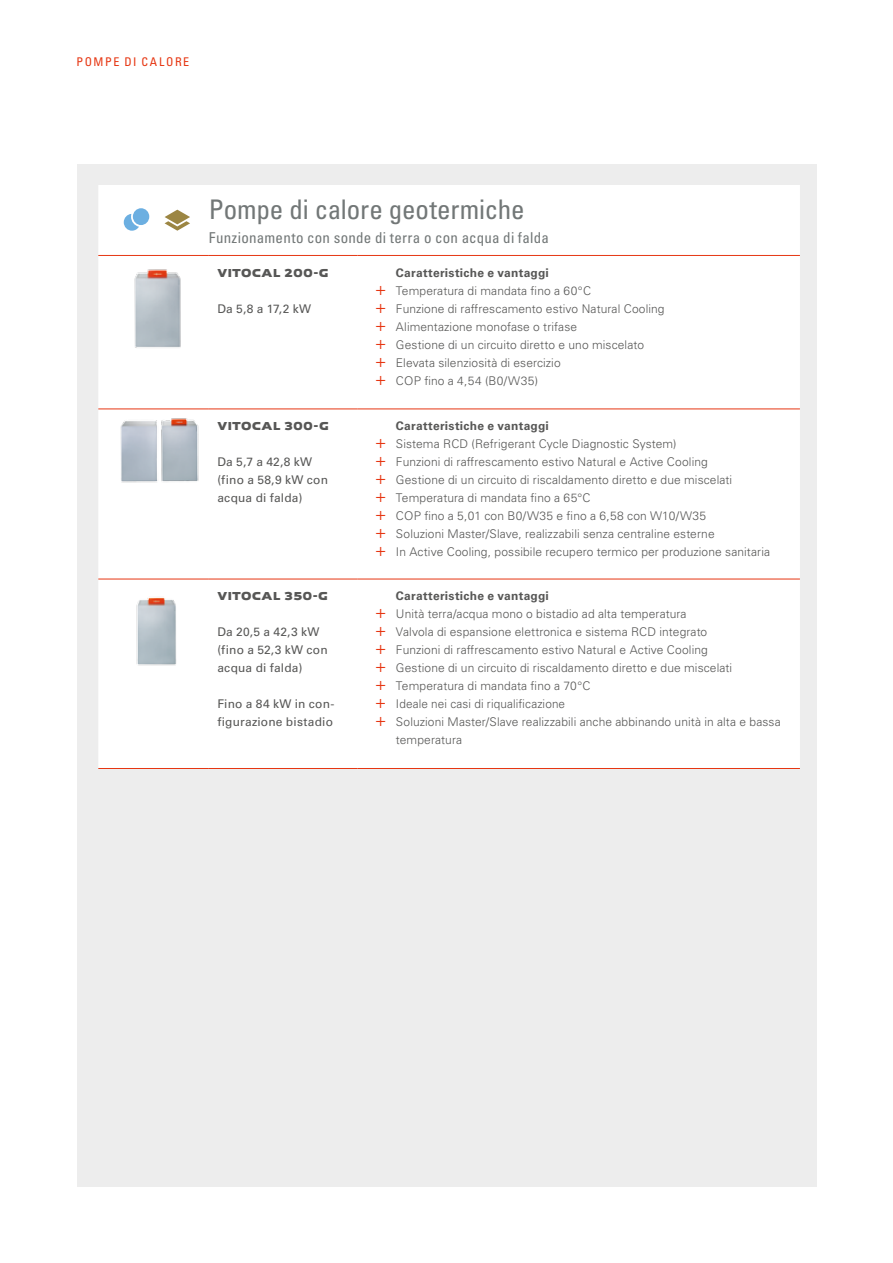
<style>
.page{position:relative;width:893px;height:1263px;background:#fff}
.page>*{position:absolute;margin:0;border:0;box-sizing:border-box;transform-origin:0 0}
.t1{font:condensed 27px "Univers LTCYR 57";letter-spacing:-.005em;color:#727777}
.t2{font:condensed 15px "Univers LTCYR 57";letter-spacing:.015em;color:#727777}
.t3{font:300 12px/18px "Univers LTCYR 45";letter-spacing:.01em;color:#575756}
.t4{font:12px/18px "Univers LT Std";letter-spacing:.015em;color:#575756}
.t5{font:700 12px "Univers LTCYR 65";letter-spacing:.02em;color:#575756}
.t6{font:12px "VIESSMANN Normal";letter-spacing:.01em;color:#575756}
.t7{font:condensed 12px "Univers LTCYR 57";letter-spacing:.135em;color:#e63612}
.s1{font-size:18px;color:#e63612}
</style>
<div class="page">
<div style="left:77px;top:164px;width:739px;height:1022px;background:#ededed"></div>
<div style="left:98px;top:185px;width:702px;height:583px;background:#fff"></div>
<hr style="left:98px;top:255px;width:111px;height:1px;background:#e63612">
<hr style="left:209px;top:255px;width:149px;height:1px;background:#e63612">
<hr style="left:358px;top:255px;width:442px;height:1px;background:#e63612">
<hr style="left:98px;top:409px;width:111px;height:1px;background:#e63612">
<hr style="left:209px;top:409px;width:149px;height:1px;background:#e63612">
<hr style="left:358px;top:409px;width:442px;height:1px;background:#e63612">
<hr style="left:98px;top:579px;width:111px;height:1px;background:#e63612">
<hr style="left:209px;top:579px;width:149px;height:1px;background:#e63612">
<hr style="left:358px;top:579px;width:442px;height:1px;background:#e63612">
<hr style="left:98px;top:768px;width:111px;height:1px;background:#e63612">
<hr style="left:209px;top:768px;width:149px;height:1px;background:#e63612">
<hr style="left:358px;top:768px;width:442px;height:1px;background:#e63612">
<img style="left:107px;top:264px;width:100px;height:104px">
<svg style="left:124px;top:208px;width:25px;height:23px"></svg>
<svg style="left:165px;top:210px;width:25px;height:21px"></svg>
<img style="left:102px;top:588px;width:100px;height:101px">
<img style="left:107px;top:414px;width:100px;height:85px">
<p class="t7" style="left:77px;top:54px;width:114px">POMPE DI CALORE</p>
<h1 class="t1" style="left:209px;top:192px;width:317px">Pompe di calore geotermiche</h1>
<p class="t2" style="left:209px;top:228px;width:342px">Funzionamento con sonde di terra o con acqua di falda</p>
<p class="t6" style="left:217px;top:265px;width:113px">VITOCAL 200-G</p>
<p class="t4" style="left:217px;top:300px;width:95px">Da 5,8 a 17,2 kW</p>
<p class="t5" style="left:396px;top:264px;width:154px">Caratteristiche e vantaggi</p>
<p class="t3" style="left:375px;top:281px;width:291px"><span class="s1">+</span> Temperatura di mandata fino a 60°C<br><span class="s1">+</span> Funzione di raffrescamento estivo Natural Cooling <span class="s1">+</span> Alimentazione monofase o trifase<br><span class="s1">+</span> Gestione di un circuito diretto e uno miscelato<br><span class="s1">+</span> Elevata silenziosità di esercizio<br><span class="s1">+</span> COP fino a 4,54 (B0/W35)</p>
<p class="t6" style="left:217px;top:418px;width:113px">VITOCAL 300-G</p>
<p class="t4" style="left:217px;top:453px;width:112px">Da 5,7 a 42,8 kW (fino a 58,9 kW con acqua di falda)</p>
<p class="t6" style="left:217px;top:588px;width:112px">VITOCAL 350-G</p>
<p class="t4" style="left:217px;top:623px;width:112px">Da 20,5 a 42,3 kW (fino a 52,3 kW con acqua di falda)</p>
<p class="t4" style="left:217px;top:695px;width:119px">Fino a 84 kW in con&shy;figurazione bistadio</p>
<p class="t5" style="left:396px;top:418px;width:154px">Caratteristiche e vantaggi</p>
<p class="t3" style="left:375px;top:435px;width:397px"><span class="s1">+</span> Sistema RCD (Refrigerant Cycle Diagnostic System)<br><span class="s1">+</span> Funzioni di raffrescamento estivo Natural e Active Cooling<br><span class="s1">+</span> Gestione di un circuito di riscaldamento diretto e due miscelati<br><span class="s1">+</span> Temperatura di mandata fino a 65°C<br><span class="s1">+</span> COP fino a 5,01 con B0/W35 e fino a 6,58 con W10/W35<br><span class="s1">+</span> Soluzioni Master/Slave, realizzabili senza centraline esterne<br><span class="s1">+</span> In Active Cooling, possibile recupero termico per produzione sanitaria</p>
<p class="t5" style="left:396px;top:588px;width:154px">Caratteristiche e vantaggi</p>
<p class="t3" style="left:375px;top:605px;width:313px"><span class="s1">+</span> Unità terra/acqua mono o bistadio ad alta temperatura</p>
<p class="t3" style="left:375px;top:623px;width:334px"><span class="s1">+</span> Valvola di espansione elettronica e sistema RCD integrato</p>
<p class="t3" style="left:375px;top:641px;width:335px"><span class="s1">+</span> Funzioni di raffrescamento estivo Natural e Active Cooling</p>
<p class="t3" style="left:375px;top:659px;width:359px"><span class="s1">+</span> Gestione di un circuito di riscaldamento diretto e due miscelati</p>
<p class="t3" style="left:375px;top:677px;width:217px"><span class="s1">+</span> Temperatura di mandata fino a 70°C</p>
<p class="t3" style="left:375px;top:695px;width:192px"><span class="s1">+</span> Ideale nei casi di riqualificazione</p>
<p class="t3" style="left:375px;top:713px;width:408px"><span class="s1">+</span> Soluzioni Master/Slave realizzabili anche abbinando unità in alta e bassa</p>
<p class="t3" style="left:396px;top:731px;width:68px">temperatura</p>
</div>
